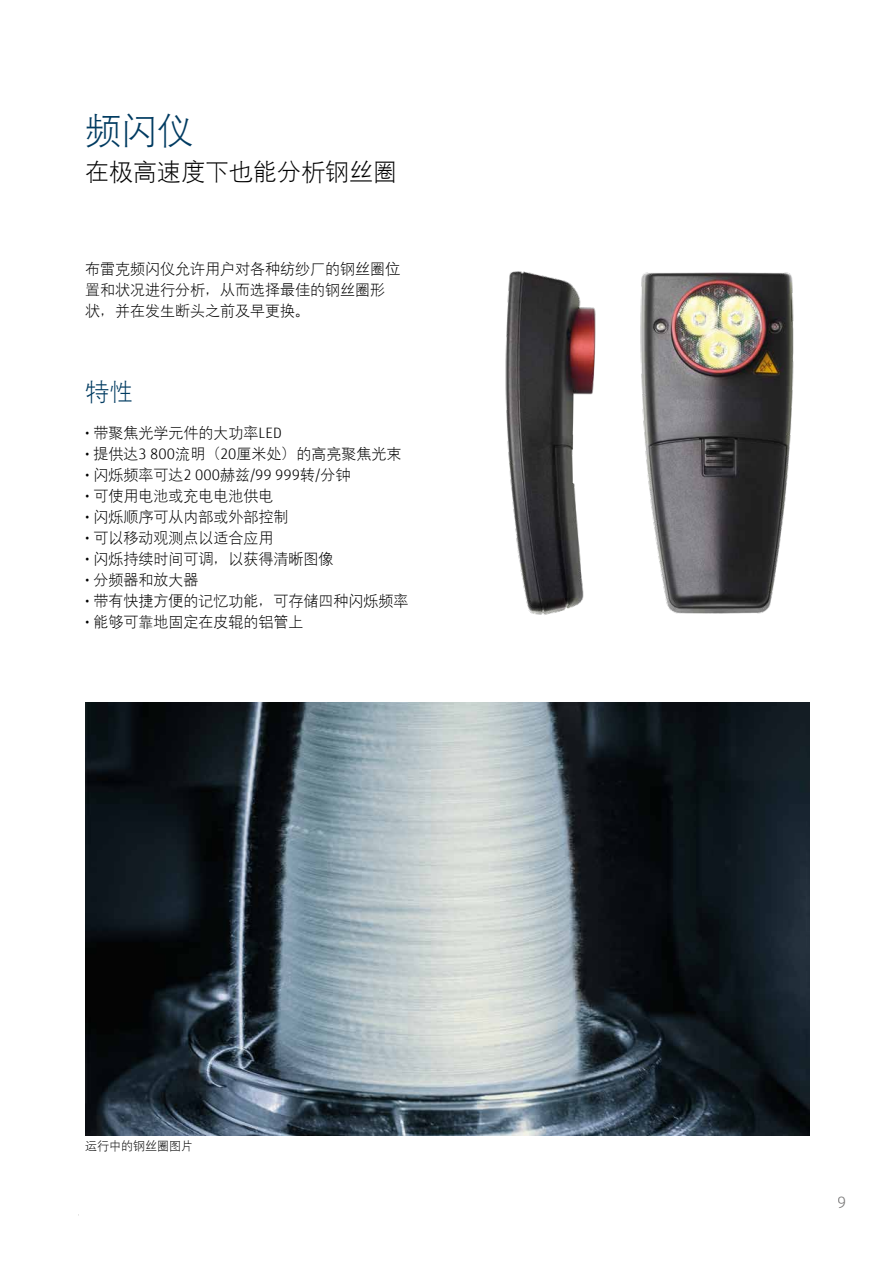
<style>
.page{position:relative;width:893px;height:1263px;background:#fff}
.page>*{position:absolute;margin:0;border:0;box-sizing:border-box;transform-origin:0 0}
.t1{font:36px "Hanyi Xi Deng Xian";color:#003b61}
.t2{font:24px "Hanyi Xi Deng Xian";color:#000}
.t3{font:24px "Hanyi Xi Deng Xian";color:#003b61}
.t4{font:300 16.5px "Unit Pro";color:#7c7b7b}
.t5{font:15px/21px "Hanyi Xi Deng Xian";color:#000}
.t6{font:12px "Hanyi Xi Deng Xian";color:#000}
</style>
<div class="page">
<img style="left:85px;top:702px;width:724px;height:434px">
<img style="left:505px;top:271px;width:75px;height:344px">
<img style="left:580px;top:272px;width:214px;height:342px">
<h1 class="t1" style="left:85px;top:109px;width:109px">频闪仪</h1>
<h2 class="t2" style="left:85px;top:158px;width:313px">在极高速度下也能分析钢丝圈</h2>
<p class="t5" style="left:85px;top:259px;width:316px">布雷克频闪仪允许用户对各种纺纱厂的钢丝圈位置和状况进行分析，从而选择最佳的钢丝圈形状，并在发生断头之前及早更换。</p>
<h2 class="t3" style="left:85px;top:377px;width:49px">特性</h2>
<p class="t5" style="left:85px;top:423px;width:198px">• 带聚焦光学元件的大功率LED</p>
<p class="t5" style="left:85px;top:444px;width:318px">• 提供达3 800流明（20厘米处）的高亮聚焦光束</p>
<p class="t5" style="left:85px;top:465px;width:267px">• 闪烁频率可达2 000赫兹/99 999转/分钟</p>
<p class="t5" style="left:85px;top:486px;width:190px">• 可使用电池或充电电池供电</p>
<p class="t5" style="left:85px;top:507px;width:205px">• 闪烁顺序可从内部或外部控制</p>
<p class="t5" style="left:85px;top:528px;width:190px">• 可以移动观测点以适合应用</p>
<p class="t5" style="left:85px;top:549px;width:250px">• 闪烁持续时间可调，以获得清晰图像</p>
<p class="t5" style="left:85px;top:570px;width:115px">• 分频器和放大器</p>
<p class="t5" style="left:85px;top:591px;width:325px">• 带有快捷方便的记忆功能，可存储四种闪烁频率</p>
<p class="t5" style="left:85px;top:612px;width:220px">• 能够可靠地固定在皮辊的铝管上</p>
<p class="t6" style="left:85px;top:1139px;width:109px">运行中的钢丝圈图片</p>
<p class="t4" style="left:838px;top:1191px;width:11px">9</p>
</div>
